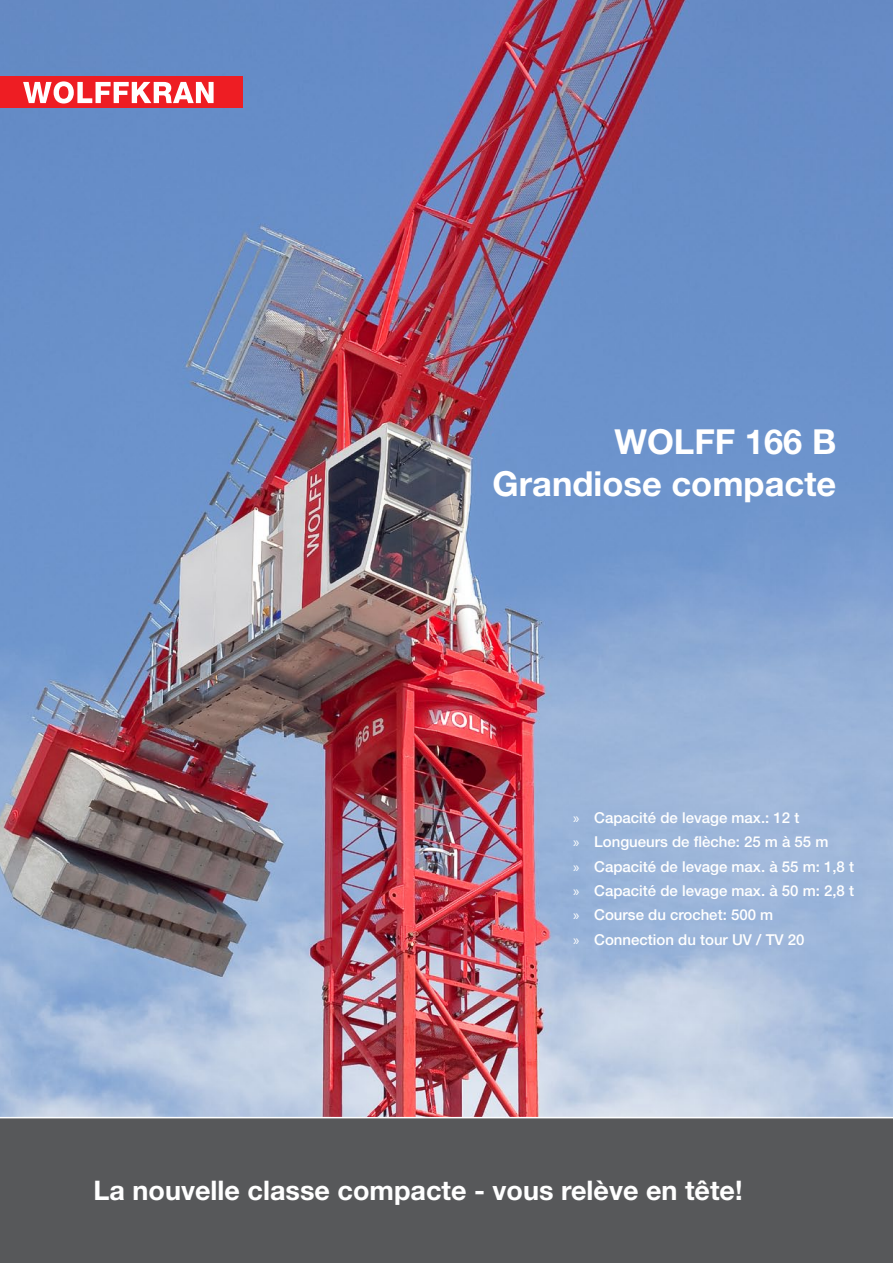
<style>
.page{position:relative;width:893px;height:1263px;background:#fff}
.page>*{position:absolute;margin:0;border:0;box-sizing:border-box;transform-origin:0 0}
.COVER_Headline{font:700 34.5px/41.4px "Helvetica Neue";color:#fff;text-align:right}
.COVER_Balken_Headlin{font:700 27px "Helvetica Neue";color:#fff}
.t1{font:500 15px "Helvetica Neue";color:#fff}
.s1{font-family:"Myriad Pro";font-weight:400}
</style>
<div class="page">
<img style="left:0;top:0;width:893px;height:1116px">
<div style="left:0;top:1116px;width:893px;height:147px;background:#57585a"></div>
<div style="left:0;top:77px;width:242px;height:31px;background:#ee1d23"></div>
<svg style="left:23px;top:81px;width:191px;height:23px"></svg>
<p class="COVER_Headline" style="left:493px;top:421px;width:345px">WOLFF 166 B<br>Grandiose compacte</p>
<p class="t1" style="left:573px;top:808px;width:228px"><span class="s1">»</span> Capacité de levage max.: 12 t</p>
<p class="t1" style="left:573px;top:833px;width:257px"><span class="s1">»</span> Longueurs de flèche: 25 m à 55 m</p>
<p class="t1" style="left:573px;top:857px;width:283px"><span class="s1">»</span> Capacité de levage max. à 55 m: 1,8 t</p>
<p class="t1" style="left:573px;top:882px;width:283px"><span class="s1">»</span> Capacité de levage max. à 50 m: 2,8 t</p>
<p class="t1" style="left:573px;top:906px;width:202px"><span class="s1">»</span> Course du crochet: 500 m</p>
<p class="t1" style="left:573px;top:930px;width:233px"><span class="s1">»</span> Connection du tour UV / TV 20</p>
<p class="COVER_Balken_Headlin" style="left:94px;top:1174px;width:651px">La nouvelle classe compacte - vous relève en tête!</p>
</div>
